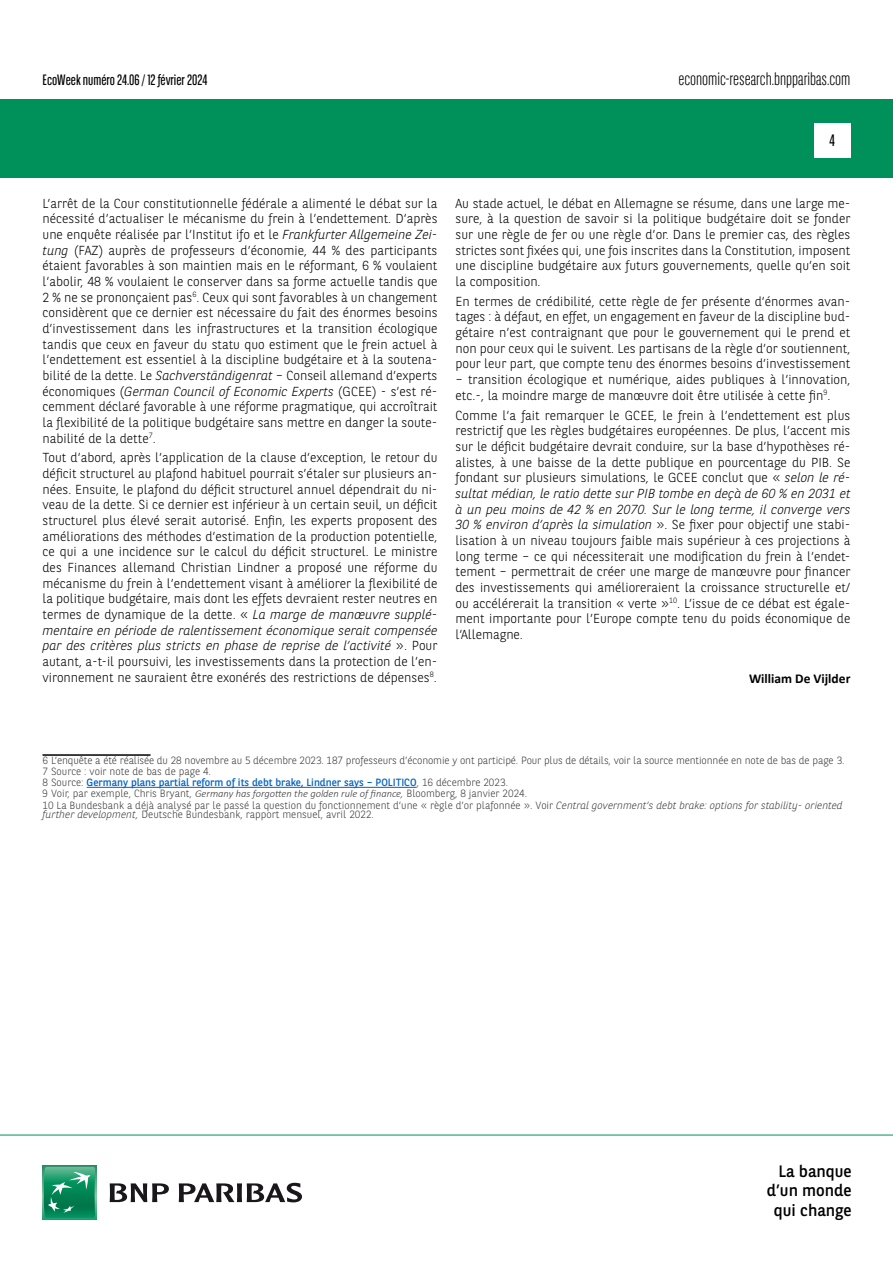
<style>
.page{position:relative;width:893px;height:1263px;background:#fff}
.page>*{position:absolute;margin:0;border:0;box-sizing:border-box;transform-origin:0 0}
.t1{font:300 18px "BNPP Sans Condensed";color:#000}
.t2{font:16.5px/19.8px "BNPP Sans";color:#000;text-align:right}
.t3{font:16.5px "BNPP Sans Condensed";color:#000}
.t4{font:15px "BNPP Sans Condensed";color:#000}
.t5{font:700 13.5px "Calibri";color:#000}
.t6{font:300 13.05px/15.6px "BNPP Sans";color:#000;text-align:justify}
.t7{font:300 10.5px/11.1px "BNPP Sans";color:#3c3c3b}
.s1{font-style:italic}
.s2{font-weight:400;color:#0563c1}
.s3{font-family:"Calibri";font-style:italic}
</style>
<div class="page">
<div style="left:1px;top:99px;width:892px;height:78px;background:#00915b"></div>
<svg style="left:43px;top:1166px;width:53px;height:53px"></svg>
<svg style="left:44px;top:1167px;width:51px;height:51px;background:#26996e"></svg>
<svg style="left:110px;top:1183px;width:59px;height:19px"></svg>
<svg style="left:179px;top:1183px;width:123px;height:19px"></svg>
<hr style="left:0;top:1135px;width:893px;height:1px;background:#00915b">
<div style="left:814px;top:123px;width:36px;height:34px;background:#fff"></div>
<hr style="left:43px;top:754px;width:108px;height:2px;background:#000">
<hr style="left:87px;top:787px;width:330px;height:1px;background:#0563c1">
<p class="t4" style="left:43px;top:70px;width:166px">EcoWeek numéro 24.06 / 12 février 2024</p>
<h1 class="t1" style="left:678px;top:67px;width:174px">economic-research.bnpparibas.com</h1>
<p class="t3" style="left:829px;top:130px;width:7px">4</p>
<p class="t6" style="left:43px;top:195px;width:396px">L’arrêt de la Cour constitutionnelle fédérale a alimenté le débat sur la nécessité d’actualiser le mécanisme du frein à l’endettement. D’après une enquête réalisée par l’Institut ifo et le <span class="s1">Frankfurter Allgemeine Zei&shy;tung</span> (FAZ) auprès de professeurs d’économie, 44 % des participants étaient favorables à son maintien mais en le réformant, 6 % voulaient l’abolir, 48 % voulaient le conserver dans sa forme actuelle tandis que 2 % ne se prononçaient pas<sup>6</sup>. Ceux qui sont favorables à un changement considèrent que ce dernier est nécessaire du fait des énormes besoins d’investissement dans les infrastructures et la transition écologique tandis que ceux en faveur du statu quo estiment que le frein actuel à l’endettement est essentiel à la discipline budgétaire et à la soutena&shy;bilité de la dette. Le <span class="s1">Sachverständigenrat</span> – Conseil allemand d’experts économiques (<span class="s1">German Council of Economic Experts</span> (GCEE) - s’est ré&shy;cemment déclaré favorable à une réforme pragmatique, qui accroîtrait la flexibilité de la politique budgétaire sans mettre en danger la soute&shy;nabilité de la dette<sup>7</sup>.</p>
<p class="t6" style="left:43px;top:449px;width:396px">Tout d’abord, après l’application de la clause d’exception, le retour du déficit structurel au plafond habituel pourrait s’étaler sur plusieurs an&shy;nées. Ensuite, le plafond du déficit structurel annuel dépendrait du ni&shy;veau de la dette. Si ce dernier est inférieur à un certain seuil, un déficit structurel plus élevé serait autorisé. Enfin, les experts proposent des améliorations des méthodes d’estimation de la production potentielle, ce qui a une incidence sur le calcul du déficit structurel. Le ministre des Finances allemand Christian Lindner a proposé une réforme du mécanisme du frein à l’endettement visant à améliorer la flexibilité de la politique budgétaire, mais dont les effets devraient rester neutres en termes de dynamique de la dette. « <span class="s1">La marge de manœuvre supplé&shy;mentaire en période de ralentissement économique serait compensée par des critères plus stricts en phase de reprise de l’activité</span> ». Pour autant, a-t-il poursuivi, les investissements dans la protection de l’en&shy;vironnement ne sauraient être exonérés des restrictions de dépenses<sup>8</sup>.</p>
<p class="t6" style="left:455px;top:195px;width:396px">Au stade actuel, le débat en Allemagne se résume, dans une large me&shy;sure, à la question de savoir si la politique budgétaire doit se fonder sur une règle de fer ou une règle d’or. Dans le premier cas, des règles strictes sont fixées qui, une fois inscrites dans la Constitution, imposent une discipline budgétaire aux futurs gouvernements, quelle qu’en soit la composition.</p>
<p class="t6" style="left:455px;top:293px;width:396px">En termes de crédibilité, cette règle de fer présente d’énormes avan&shy;tages : à défaut, en effet, un engagement en faveur de la discipline bud&shy;gétaire n’est contraignant que pour le gouvernement qui le prend et non pour ceux qui le suivent. Les partisans de la règle d’or soutiennent, pour leur part, que compte tenu des énormes besoins d’investissement</p>
<p class="t6" style="left:455px;top:371px;width:396px">– transition écologique et numérique, aides publiques à l’innovation, etc.-, la moindre marge de manœuvre doit être utilisée à cette fin<sup>9</sup>.</p>
<p class="t6" style="left:455px;top:407px;width:397px">Comme l’a fait remarquer le GCEE, le frein à l’endettement est plus restrictif que les règles budgétaires européennes. De plus, l’accent mis sur le déficit budgétaire devrait conduire, sur la base d’hypothèses ré&shy;alistes, à une baisse de la dette publique en pourcentage du PIB. Se fondant sur plusieurs simulations, le GCEE conclut que « <span class="s1">selon le ré&shy;sultat médian, le ratio dette sur PIB tombe en deçà de 60 % en 2031 et à un peu moins de 42 % en 2070. Sur le long terme, il converge vers 30 % environ d’après la simulation</span> ». Se fixer pour objectif une stabi&shy;lisation à un niveau toujours faible mais supérieur à ces projections à long terme – ce qui nécessiterait une modification du frein à l’endet&shy;tement – permettrait de créer une marge de manœuvre pour financer des investissements qui amélioreraient la croissance structurelle et/ ou accélérerait la transition « verte »<sup>10</sup>. L’issue de ce débat est égale&shy;ment importante pour l’Europe compte tenu du poids économique de l’Allemagne.</p>
<p class="t5" style="left:749px;top:669px;width:103px">William De Vijlder</p>
<p class="t7" style="left:43px;top:754px;width:804px">6 L’enquête a été réalisée du 28 novembre au 5 décembre 2023. 187 professeurs d’économie y ont participé. Pour plus de détails, voir la source mentionnée en note de bas de page 3.<br>7 Source : voir note de bas de page 4.<br>8 Source: <span class="s2">Germany plans partial reform of its debt brake, Lindner says – POLITICO</span>, 16 décembre 2023.<br>9 Voir, par exemple, Chris Bryant, <span class="s3">Germany has forgotten the golden rule of finance</span><span class="s1">,</span> Bloomberg, 8 janvier 2024.<br>10 La Bundesbank a déjà analysé par le passé la question du fonctionnement d’une « règle d’or plafonnée ». Voir <span class="s1">Central government’s debt brake: options for stability- oriented</span></p>
<p class="t7" style="left:43px;top:808px;width:333px"><span class="s1">further development,</span> Deutsche Bundesbank, rapport mensuel, avril 2022.</p>
<p class="t2" style="left:767px;top:1160px;width:86px">La banque d’un monde qui change</p>
</div>
